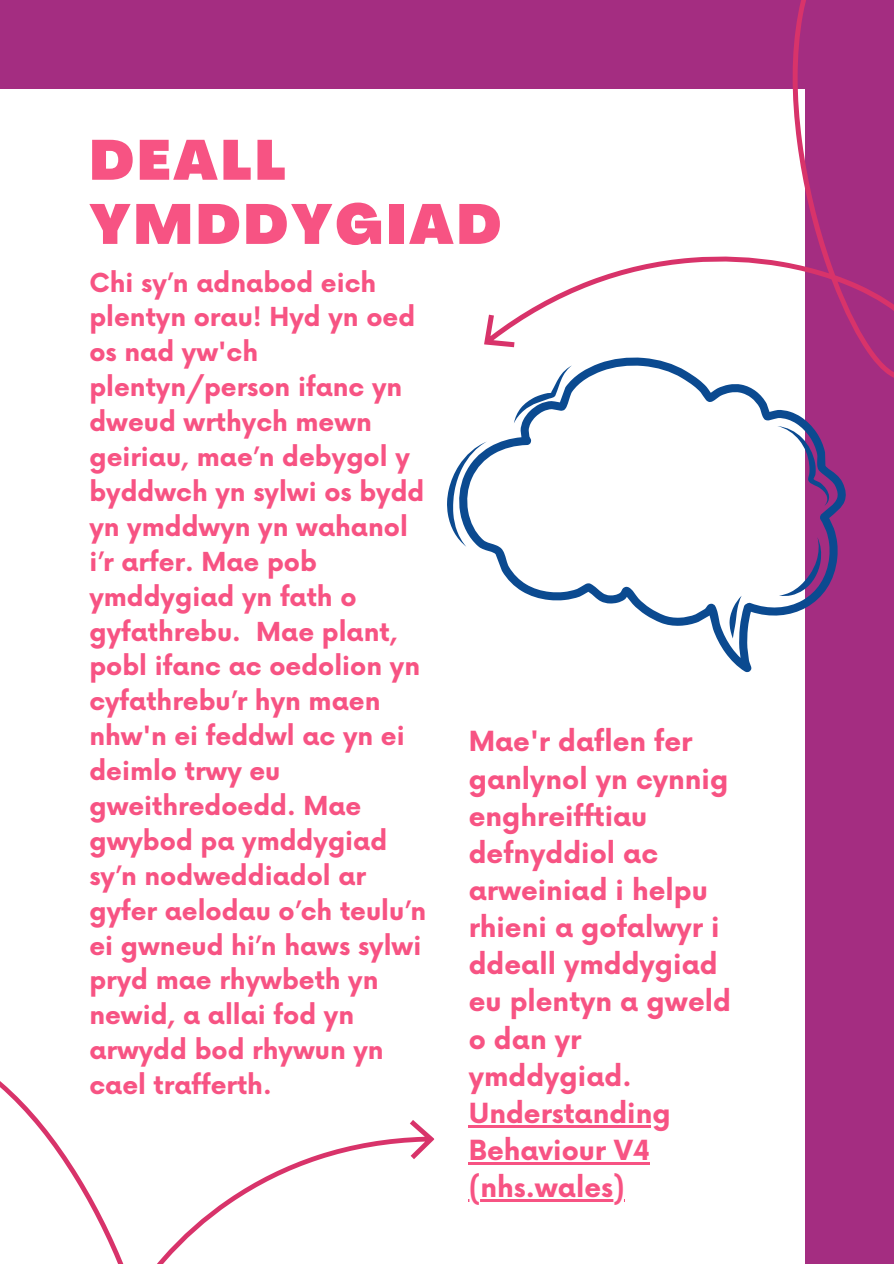
<style>
.page{position:relative;width:894px;height:1264px;background:#fff}
.page>*{position:absolute;margin:0;border:0;box-sizing:border-box;transform-origin:0 0}
.t1{font:900 55.5px/64.2px "Agrandir";letter-spacing:.055em;color:#f75383}
.t2{font:700 27px/37.2px "Now";color:#f75383}
.t3{font:700 25.5px/34.8px "Now";color:#f75383}
</style>
<div class="page">
<div style="left:0;top:0;width:893px;height:1263px;background:#a42d81"></div>
<div style="left:0;top:89px;width:804px;height:1174px;background:#fff"></div>
<svg style="left:484px;top:0;width:409px;height:377px"></svg>
<svg style="left:479px;top:357px;width:367px;height:315px"></svg>
<svg style="left:777px;top:426px;width:52px;height:80px"></svg>
<svg style="left:778px;top:537px;width:43px;height:59px"></svg>
<svg style="left:729px;top:595px;width:12px;height:43px"></svg>
<svg style="left:513px;top:365px;width:58px;height:58px"></svg>
<svg style="left:447px;top:441px;width:39px;height:106px"></svg>
<hr style="left:468px;top:1125px;width:202px;height:2px;background:#f75383">
<hr style="left:468px;top:1162px;width:182px;height:2px;background:#f75383">
<hr style="left:468px;top:1199px;width:156px;height:2px;background:#f75383">
<svg style="left:0;top:1081px;width:435px;height:182px"></svg>
<p class="t1" style="left:89px;top:134px;width:413px">DEALL<br>YMDDYGIAD</p>
<h1 class="t3" style="left:89px;top:266px;width:338px">Chi sy’n adnabod eich plentyn orau! Hyd yn oed os nad yw'ch plentyn/person ifanc yn dweud wrthych mewn geiriau, mae’n debygol y byddwch yn sylwi os bydd yn ymddwyn yn wahanol i’r arfer. Mae pob ymddygiad yn fath o gyfathrebu. Mae plant, pobl ifanc ac oedolion yn cyfathrebu’r hyn maen nhw'n ei feddwl ac yn ei deimlo trwy eu gweithredoedd. Mae gwybod pa ymddygiad sy’n nodweddiadol ar gyfer aelodau o’ch teulu’n ei gwneud hi’n haws sylwi pryd mae rhywbeth yn newid, a allai fod yn arwydd bod rhywun yn cael trafferth.</h1>
<p class="t2" style="left:468px;top:724px;width:264px">Mae'r daflen fer ganlynol yn cynnig enghreifftiau defnyddiol ac arweiniad i helpu rhieni a gofalwyr i ddeall ymddygiad eu plentyn a gweld o dan yr ymddygiad.</p>
<p class="t2" style="left:468px;top:1096px;width:203px">Understanding<br>Behaviour V4</p>
<p class="t2" style="left:468px;top:1170px;width:157px">(nhs.wales)</p>
</div>
